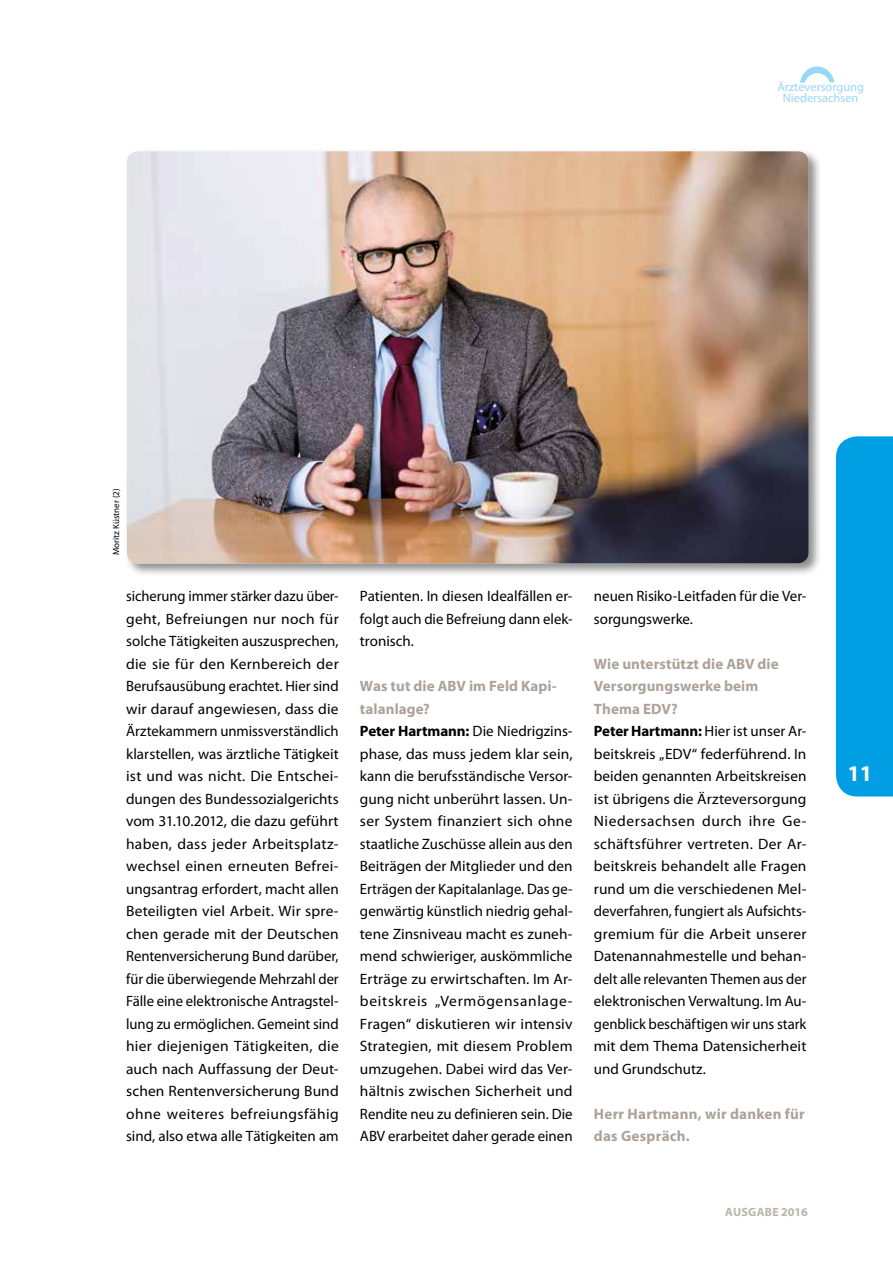
<style>
.page{position:relative;width:893px;height:1263px;background:#fff}
.page>*{position:absolute;margin:0;border:0;box-sizing:border-box;transform-origin:0 0}
.t1{font:700 22.5px "Myriad Pro";color:#fff}
.t2{font:15px/22.5px "Myriad Pro";letter-spacing:.005em;color:#000}
.t3{font:700 15px/22.5px "Myriad Pro";letter-spacing:.015em;color:#aca29a}
.t4{font:12.3px/10.8px "Myriad Pro";color:#99d8f4;text-align:center}
.t5{font:700 12px "Myriad Pro";letter-spacing:.02em;color:#bcb4ac}
.t6{font:9px "Myriad Pro";color:#000}
.s1{font-weight:700;color:#aca29a}
.s2{font-weight:700}
</style>
<div class="page">
<div style="left:124px;top:148px;width:698px;height:429px;background:#000;opacity:.45"></div>
<img style="left:127px;top:151px;width:682px;height:412px">
<div style="left:836px;top:436px;width:57px;height:360px;background:#009fe3"></div>
<svg style="left:800px;top:66px;width:35px;height:17px"></svg>
<p class="t4" style="left:777px;top:82px;width:88px">Ärzteversorgung<br>Niedersachsen</p>
<p class="t6" style="left:111px;top:555px;width:68px;rotate:-90deg">Moritz Küstner (2)</p>
<p class="t2" style="left:126px;top:585px;width:214px;text-align:justify">sicherung immer stärker dazu über&shy;geht, Befreiungen nur noch für solche Tätigkeiten auszusprechen, die sie für den Kernbereich der Berufsausübung erachtet. Hier sind wir darauf angewiesen, dass die Ärztekammern unmissverständlich klarstellen, was ärztliche Tätigkeit ist und was nicht. Die Entschei&shy;dungen des Bundessozialgerichts vom 31.10.2012, die dazu geführt haben, dass jeder Arbeitsplatz&shy;wechsel einen erneuten Befrei&shy;ungsantrag erfordert, macht allen Beteiligten viel Arbeit. Wir spre&shy;chen gerade mit der Deutschen Rentenversicherung Bund darüber, für die überwiegende Mehrzahl der Fälle eine elektronische Antragstel&shy;lung zu ermöglichen. Gemeint sind hier diejenigen Tätigkeiten, die auch nach Auffassung der Deut&shy;schen Rentenversicherung Bund ohne weiteres befreiungsfähig sind, also etwa alle Tätigkeiten am</p>
<p class="t2" style="left:360px;top:585px;width:214px;text-align:justify">Patienten. In diesen Idealfällen er&shy;folgt auch die Befreiung dann elek&shy;tronisch.</p>
<p class="t2" style="left:360px;top:675px;width:214px"><span class="s1">Was tut die ABV im Feld Kapi&shy;talanlage?<br></span><span class="s2">Peter Hartmann:</span> Die Niedrigzins&shy;phase, das muss jedem klar sein, kann die berufsständische Versor&shy;gung nicht unberührt lassen. Un&shy;ser System finanziert sich ohne staatliche Zuschüsse allein aus den<br>Beiträgen der Mitglieder und den<br>Erträgen der Kapitalanlage. Das ge&shy;genwärtig künstlich niedrig gehal&shy;tene Zinsniveau macht es zuneh&shy;mend schwieriger, auskömmliche<br>Erträge zu erwirtschaften. Im Ar&shy;beitskreis „Vermögensanlage-<br>Fragen“ diskutieren wir intensiv<br>Strategien, mit diesem Problem umzugehen. Dabei wird das Ver&shy;hältnis zwischen Sicherheit und<br>Rendite neu zu definieren sein. Die<br>ABV erarbeitet daher gerade einen</p>
<p class="t2" style="left:594px;top:585px;width:214px">neuen Risiko-Leitfaden für die Ver&shy;sorgungswerke.</p>
<p class="t2" style="left:594px;top:652px;width:214px"><span class="s1">Wie unterstützt die ABV die<br>Versorgungswerke beim<br>Thema EDV?<br></span><span class="s2">Peter Hartmann:</span> Hier ist unser Ar&shy;beitskreis „EDV“ federführend. In beiden genannten Arbeitskreisen ist übrigens die Ärzteversorgung<br>Niedersachsen durch ihre Ge&shy;schäftsführer vertreten. Der Ar&shy;beitskreis behandelt alle Fragen rund um die verschiedenen Mel&shy;deverfahren, fungiert als Aufsichts&shy;gremium für die Arbeit unserer<br>Datenannahmestelle und behan&shy;delt alle relevanten Themen aus der elektronischen Verwaltung. Im Au&shy;genblick beschäftigen wir uns stark mit dem Thema Datensicherheit und Grundschutz.</p>
<p class="t3" style="left:594px;top:1102px;width:213px">Herr Hartmann, wir danken für das Gespräch.</p>
<p class="t5" style="left:725px;top:1204px;width:84px">AUSGABE 2016</p>
<h1 class="t1" style="left:847px;top:759px;width:26px">11</h1>
</div>
